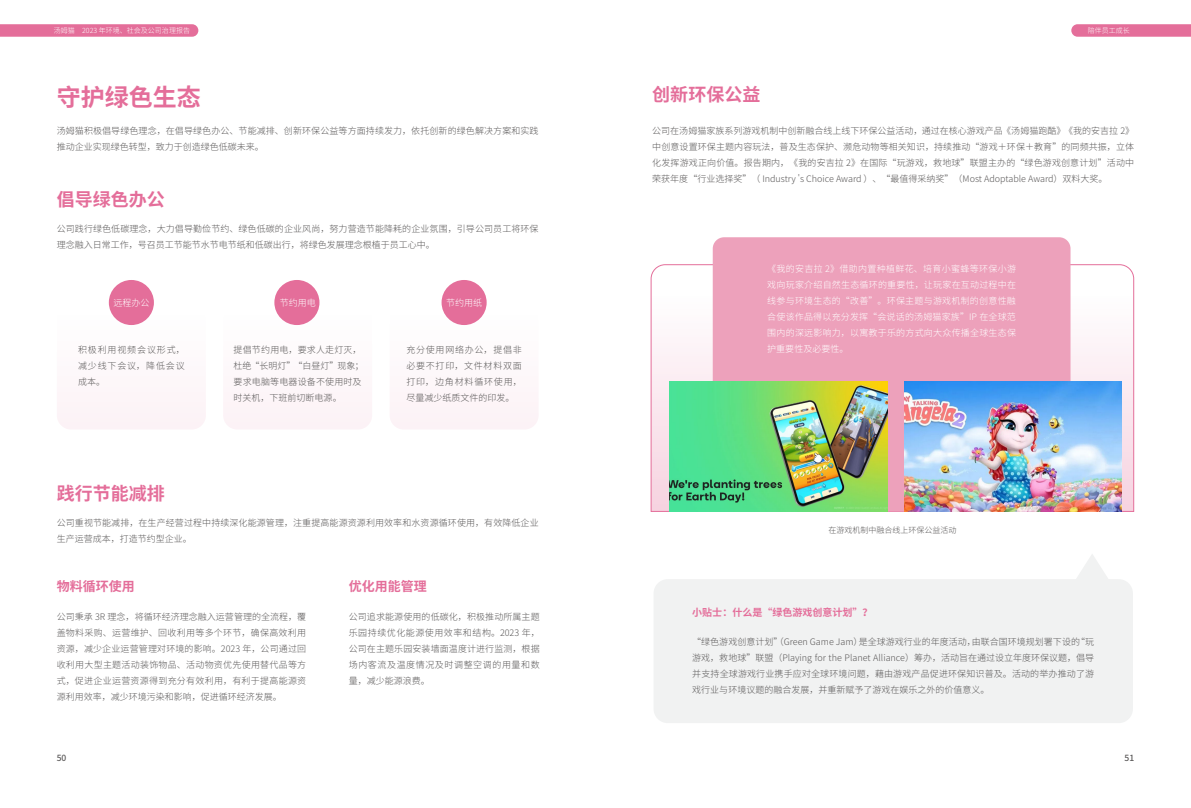
<style>
.page{position:relative;width:1191px;height:808px;background:#fff}
.page>*{position:absolute;margin:0;border:0;box-sizing:border-box;transform-origin:0 0}
.t1{font:700 24px "Source Han Sans CN";color:#e46e9a}
.t2{font:700 18px "Source Han Sans CN";color:#e46e9a}
.t3{font:700 13px "Source Han Sans CN";color:#e46e9a}
.t4{font:700 10px "Source Han Sans CN";color:#e46e9a}
.t5{font:300 9px/16px "Source Han Sans CN";letter-spacing:.01em;color:#595757;text-align:justify}
.t6{font:300 9px/16px "Source Han Sans CN";letter-spacing:.02em;color:#fff;text-align:justify}
.t7{font:500 8.5px "Source Han Sans CN";color:#595757}
.t8{font:300 8px "Source Han Sans CN";color:#595757}
.t9{font:300 7px "Source Han Sans CN";color:#fff}
</style>
<div class="page">
<svg style="left:0;top:24px;width:198px;height:13px;background:#e5749e"></svg>
<svg style="left:1071px;top:24px;width:120px;height:13px;background:#e5759f"></svg>
<svg style="left:57px;top:307px;width:149px;height:122px"></svg>
<svg style="left:223px;top:307px;width:149px;height:122px"></svg>
<svg style="left:390px;top:307px;width:148px;height:122px"></svg>
<div style="left:109px;top:280px;width:45px;height:45px;background:#e46e9a;border-radius:50%"></div>
<div style="left:274px;top:280px;width:45px;height:45px;background:#e46e9a;border-radius:50%"></div>
<div style="left:441px;top:280px;width:45px;height:45px;background:#e46e9a;border-radius:50%"></div>
<div style="left:653px;top:579px;width:480px;height:144px;background:#f1f2f2;border-radius:14px"></div>
<svg style="left:1076px;top:554px;width:32px;height:25px"></svg>
<svg style="left:651px;top:265px;width:482px;height:246px;fill:#fdf5f8"></svg>
<div style="left:712px;top:237px;width:358px;height:274px;background:#eda1bb;border-radius:11px"></div>
<img style="left:669px;top:381px;width:218px;height:130px">
<img style="left:904px;top:381px;width:217px;height:130px">
<p class="t9" style="left:54px;top:27px;width:138px">汤姆猫 2023 年环境、社会及公司治理报告</p>
<p class="t9" style="left:1087px;top:27px;width:43px">陪伴员工成长</p>
<h1 class="t1" style="left:57px;top:84px;width:145px">守护绿色生态</h1>
<p class="t5" style="left:57px;top:123px;width:483px">汤姆猫积极倡导绿色理念，在倡导绿色办公、节能减排、创新环保公益等方面持续发力，依托创新的绿色解决方案和实践推动企业实现绿色转型，致力于创造绿色低碳未来。</p>
<h2 class="t2" style="left:57px;top:189px;width:109px">倡导绿色办公</h2>
<p class="t5" style="left:57px;top:221px;width:483px">公司践行绿色低碳理念，大力倡导勤俭节约、绿色低碳的企业风尚，努力营造节能降耗的企业氛围，引导公司员工将环保理念融入日常工作，号召员工节能节水节电节纸和低碳出行，将绿色发展理念根植于员工心中。</p>
<p class="t6" style="left:113px;top:294px;width:37px">远程办公</p>
<p class="t6" style="left:280px;top:294px;width:38px">节约用电</p>
<p class="t6" style="left:446px;top:294px;width:37px">节约用纸</p>
<p class="t5" style="left:78px;top:342px;width:108px">积极利用视频会议形式，减少线下会议，降低会议成本。</p>
<p class="t5" style="left:234px;top:342px;width:132px;text-align:left">提倡节约用电，要求人走灯灭，杜绝“长明灯”“白昼灯”现象；要求电脑等电器设备不使用时及时关机，下班前切断电源。</p>
<p class="t5" style="left:406px;top:342px;width:117px">充分使用网络办公，提倡非必要不打印，文件材料双面打印，边角材料循环使用，尽量减少纸质文件的印发。</p>
<h2 class="t2" style="left:57px;top:483px;width:109px">践行节能减排</h2>
<p class="t5" style="left:57px;top:514px;width:483px">公司重视节能减排，在生产经营过程中持续深化能源管理，注重提高能源资源利用效率和水资源循环使用，有效降低企业生产运营成本，打造节约型企业。</p>
<h3 class="t3" style="left:57px;top:578px;width:79px">物料循环使用</h3>
<h3 class="t3" style="left:349px;top:578px;width:79px">优化用能管理</h3>
<p class="t5" style="left:57px;top:608px;width:251px">公司秉承 3R 理念，将循环经济理念融入运营管理的全流程，覆盖物料采购、运营维护、回收利用等多个环节，确保高效利用资源，减少企业运营管理对环境的影响。2023 年，公司通过回收利用大型主题活动装饰物品、活动物资优先使用替代品等方式，促进企业运营资源得到充分有效利用，有利于提高能源资源利用效率，减少环境污染和影响，促进循环经济发展。</p>
<p class="t5" style="left:349px;top:608px;width:192px">公司追求能源使用的低碳化，积极推动所属主题乐园持续优化能源使用效率和结构。2023 年，公司在主题乐园安装墙面温度计进行监测，根据场内客流及温度情况及时调整空调的用量和数量，减少能源浪费。</p>
<h2 class="t2" style="left:652px;top:84px;width:109px">创新环保公益</h2>
<p class="t5" style="left:652px;top:123px;width:483px">公司在汤姆猫家族系列游戏机制中创新融合线上线下环保公益活动，通过在核心游戏产品《汤姆猫跑酷》《我的安吉拉 2》中创意设置环保主题内容玩法，普及生态保护、濒危动物等相关知识，持续推动“游戏＋环保＋教育”的同频共振，立体化发挥游戏正向价值。报告期内，《我的安吉拉 2》在国际“玩游戏，救地球”联盟主办的“绿色游戏创意计划”活动中荣获年度“行业选择奖”（ Industry 's Choice Award ）、“最值得采纳奖”（Most Adoptable Award）双料大奖。</p>
<p class="t6" style="left:767px;top:261px;width:250px">《我的安吉拉 2》借助内置种植鲜花、培育小蜜蜂等环保小游戏向玩家介绍自然生态循环的重要性，让玩家在互动过程中在线参与环境生态的“改善”。环保主题与游戏机制的创意性融合使该作品得以充分发挥“会说话的汤姆猫家族”IP 在全球范围内的深远影响力，以寓教于乐的方式向大众传播全球生态保护重要性及必要性。</p>
<p class="t8" style="left:828px;top:525px;width:129px">在游戏机制中融合线上环保公益活动</p>
<p class="t4" style="left:692px;top:606px;width:181px">小贴士：什么是“绿色游戏创意计划”？</p>
<p class="t5" style="left:692px;top:634px;width:403px">“绿色游戏创意计划”（Green Game Jam）是全球游戏行业的年度活动，由联合国环境规划署下设的“玩游戏，救地球”联盟（Playing for the Planet Alliance）筹办，活动旨在通过设立年度环保议题，倡导并支持全球游戏行业携手应对全球环境问题，藉由游戏产品促进环保知识普及。活动的举办推动了游戏行业与环境议题的融合发展，并重新赋予了游戏在娱乐之外的价值意义。</p>
<p class="t7" style="left:57px;top:753px;width:11px">50</p>
<p class="t7" style="left:1124px;top:753px;width:11px">51</p>
</div>
